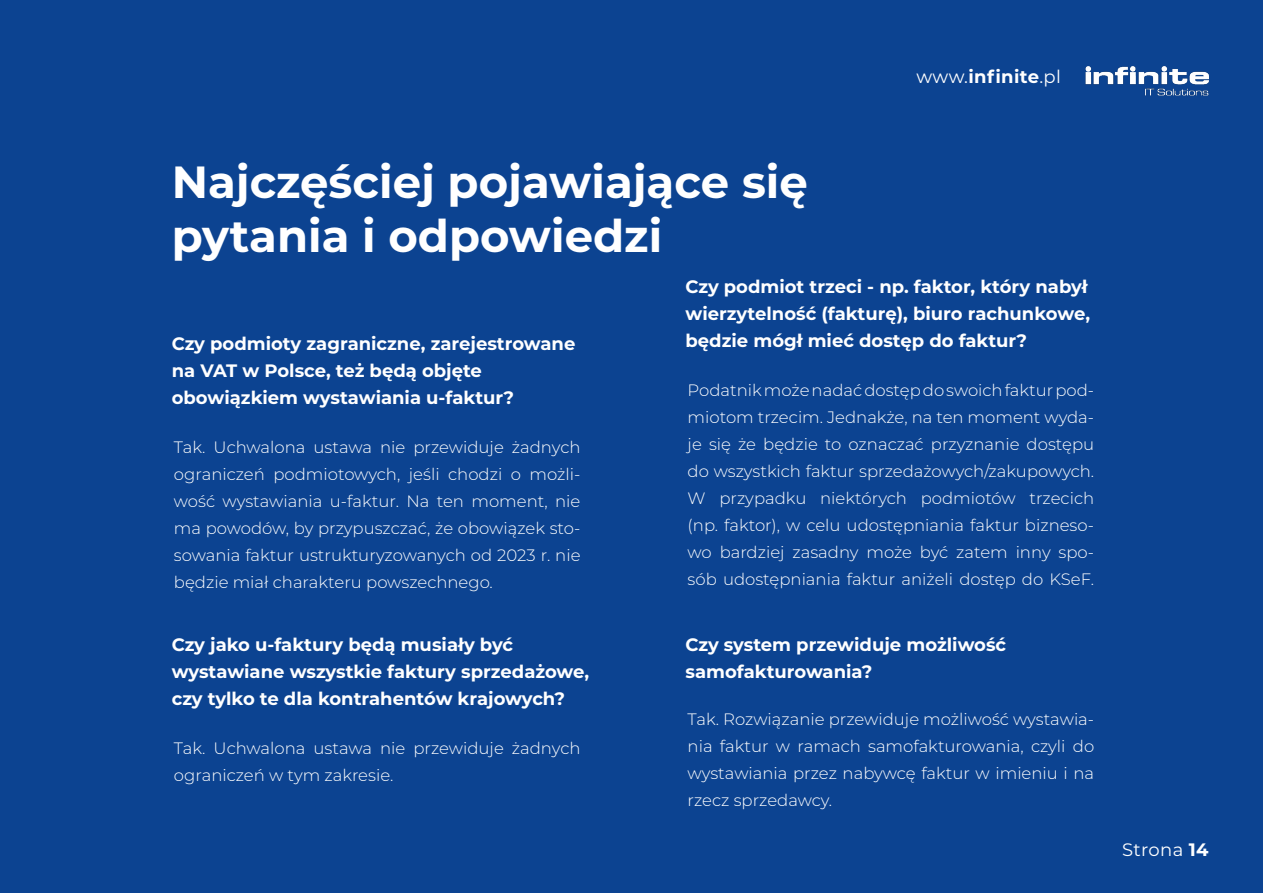
<style>
.page{position:relative;width:1263px;height:893px;background:#0c4391}
.page>*{position:absolute;margin:0;border:0;box-sizing:border-box;transform-origin:0 0}
.t1{font:700 45px/54px "Montserrat";color:#fff}
.t2{font:700 18px/27px "Montserrat";color:#fff}
.t3{font:18px "Montserrat";letter-spacing:.02em;color:#fff}
.t4{font:300 16.5px/27px "Montserrat";color:#fff;text-align:justify}
.s1{font-weight:400}
.s2{color:#0c4391}
.s3{font-weight:700}
</style>
<div class="page">
<img style="left:1085px;top:66px;width:124px;height:30px">
<p class="t2" style="left:916px;top:62px;width:146px"><span class="s1">www.</span>infinite<span class="s1">.pl</span></p>
<h1 class="t1" style="left:172px;top:153px;width:638px">Najczęściej pojawiające się pytania i odpowiedzi</h1>
<p class="t2" style="left:172px;top:329px;width:415px">Czy podmioty zagraniczne, zarejestrowane na VAT w Polsce, też będą objęte obowiązkiem wystawiania u-faktur?<span class="s2">icznych</span></p>
<p class="t4" style="left:174px;top:433px;width:408px">Tak. Uchwalona ustawa nie przewiduje żadnych ograniczeń podmiotowych, jeśli chodzi o możli&shy;wość wystawiania u-faktur. Na ten moment, nie ma powodów, by przypuszczać, że obowiązek sto&shy;sowania faktur ustrukturyzowanych od 2023 r. nie będzie miał charakteru powszechnego.</p>
<p class="t2" style="left:172px;top:631px;width:419px">Czy jako u-faktury będą musiały być wystawiane wszystkie faktury sprzedażowe, czy tylko te dla kontrahentów krajowych?</p>
<p class="t4" style="left:174px;top:735px;width:408px">Tak. Uchwalona ustawa nie przewiduje żadnych ograniczeń w tym zakresie.</p>
<p class="t2" style="left:685px;top:272px;width:406px">Czy podmiot trzeci - np. faktor, który nabył wierzytelność (fakturę), biuro rachunkowe, będzie mógł mieć dostęp do faktur?</p>
<p class="t4" style="left:688px;top:376px;width:408px">Podatnik może nadać dostęp do swoich faktur pod&shy;miotom trzecim. Jednakże, na ten moment wyda&shy;je się że będzie to oznaczać przyznanie dostępu do wszystkich faktur sprzedażowych/zakupowych.<br>W przypadku niektórych podmiotów trzecich (np. faktor), w celu udostępniania faktur bizneso&shy;wo bardziej zasadny może być zatem inny spo&shy;sób udostępniania faktur aniżeli dostęp do KSeF.</p>
<p class="t2" style="left:685px;top:631px;width:322px">Czy system przewiduje możliwość samofakturowania?</p>
<p class="t4" style="left:688px;top:705px;width:408px">Tak. Rozwiązanie przewiduje możliwość wystawia&shy;nia faktur w ramach samofakturowania, czyli do wystawiania przez nabywcę faktur w imieniu i na rzecz sprzedawcy.</p>
<p class="t3" style="left:1122px;top:838px;width:88px">Strona <span class="s3">14</span></p>
</div>
